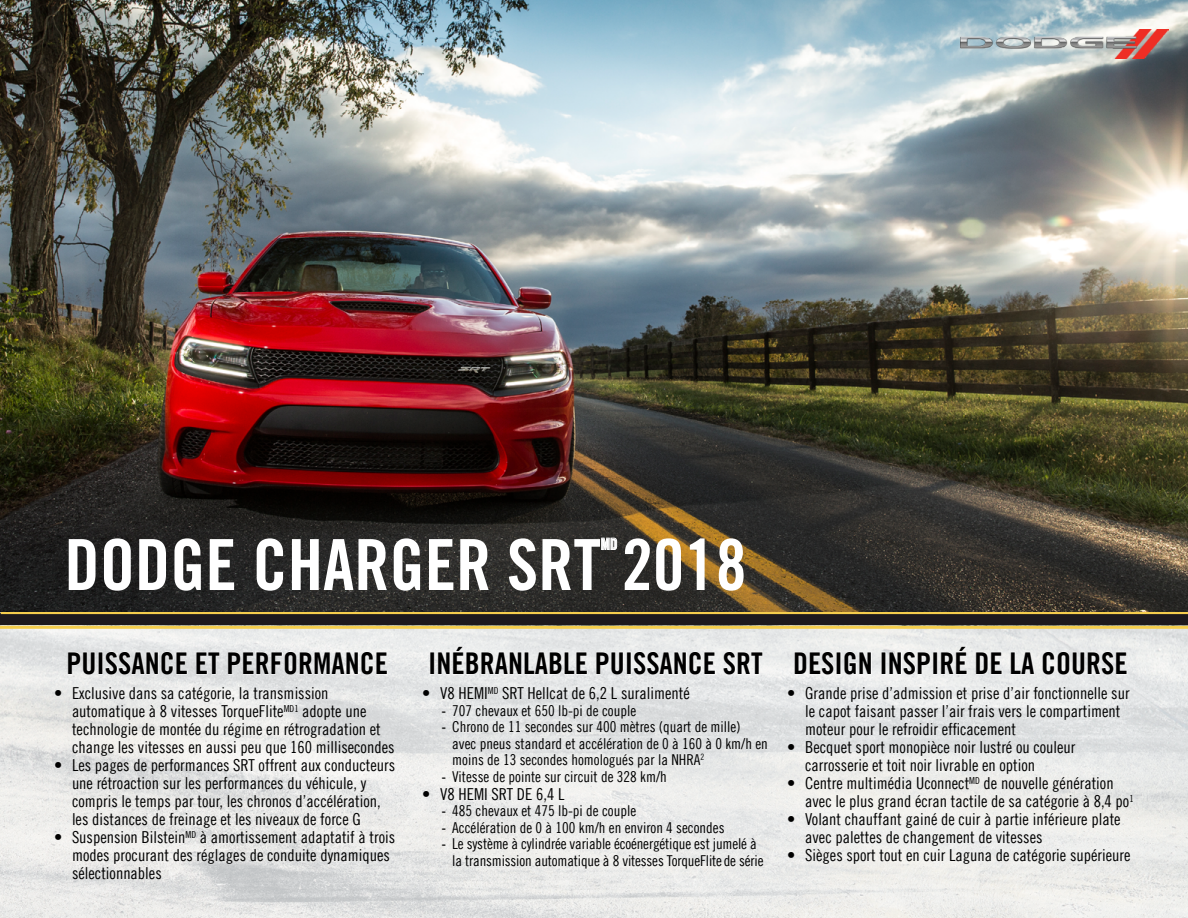
<style>
.page{position:relative;width:1188px;height:918px;background:#fff}
.page>*{position:absolute;margin:0;border:0;box-sizing:border-box;transform-origin:0 0}
.t1{font:70.5px "Trade Gothic Bold Cond Twenty";color:#fff}
.t2{font:30px "Trade Gothic Bold Cond Twenty";color:#000}
.t3{font:16.5px/18px "Trade Gothic LT Std Cn 18";color:#000}
.t4{font:15.75px "Trade Gothic Bold Cond Twenty";color:#fff;scale:.95 1}
.t5{font:15px/16.5px "Trade Gothic LT Std Cn 18";color:#000}
.s1{font-family:"Arial Narrow"}
</style>
<div class="page">
<div style="left:0;top:613px;width:1188px;height:17px;background:#1d191d;border:3px solid #1d191d"></div>
<div style="left:1px;top:611px;width:1187px;height:3px;background:#f5cd4d;border:2px solid #f5cd4d"></div>
<svg style="left:0;top:629px;width:1188px;height:289px;background:#e7e8e7"></svg>
<img style="left:0;top:0;width:1188px;height:611px">
<img style="left:961px;top:30px;width:207px;height:29px">
<div style="left:430px;top:652px;width:4px;height:22px;border:1px solid #fff"></div>
<svg style="left:437px;top:646px;width:151px;height:29px"></svg>
<svg style="left:596px;top:652px;width:28px;height:23px"></svg>
<div style="left:627px;top:652px;width:4px;height:22px;border:1px solid #fff"></div>
<svg style="left:633px;top:647px;width:83px;height:28px"></svg>
<svg style="left:723px;top:651px;width:40px;height:24px"></svg>
<svg style="left:601px;top:532px;width:16px;height:21px"></svg>
<svg style="left:794px;top:651px;width:40px;height:24px"></svg>
<div style="left:837px;top:652px;width:4px;height:22px;border:1px solid #fff"></div>
<svg style="left:844px;top:651px;width:28px;height:24px"></svg>
<div style="left:882px;top:652px;width:4px;height:22px;border:1px solid #fff"></div>
<svg style="left:889px;top:651px;width:42px;height:24px"></svg>
<div style="left:933px;top:652px;width:5px;height:22px;border:1px solid #fff"></div>
<svg style="left:941px;top:646px;width:27px;height:29px"></svg>
<svg style="left:976px;top:652px;width:27px;height:23px"></svg>
<svg style="left:1010px;top:647px;width:25px;height:28px"></svg>
<svg style="left:1042px;top:651px;width:86px;height:24px"></svg>
<svg style="left:68px;top:652px;width:27px;height:23px"></svg>
<div style="left:98px;top:652px;width:5px;height:22px;border:1px solid #fff"></div>
<svg style="left:105px;top:647px;width:83px;height:28px"></svg>
<svg style="left:196px;top:652px;width:24px;height:23px"></svg>
<svg style="left:227px;top:647px;width:161px;height:28px"></svg>
<div style="left:0;top:626px;width:1188px;height:3px;border:2px solid #f5cd4d"></div>
<h1 class="t1" style="left:64px;top:522px;width:222px">DODGECHAR</h1>
<h1 class="t1" style="left:390px;top:522px;width:149px">GER SRT</h1>
<p class="t4" style="left:601px;top:534px;width:9px">MD</p>
<h1 class="t1" style="left:622px;top:522px;width:127px">2018</h1>
<h2 class="t2" style="left:66px;top:645px;width:323px">PUISSANCE ET PERFORMANCE</h2>
<p class="t3" style="left:72px;top:684px;width:324px;text-indent:-18px">• Exclusive dans sa catégorie, la transmission automatique à 8 vitesses TorqueFlite<sup>MD1</sup> adopte une technologie de montée du régime en rétrogradation et change les vitesses en aussi peu que 160 millisecondes</p>
<p class="t3" style="left:72px;top:756px;width:325px;text-indent:-18px">• Les pages de performances SRT offrent aux conducteurs une rétroaction sur les performances du véhicule, y compris le temps par tour, les chronos d’accélération, les distances de freinage et les niveaux de force G</p>
<p class="t3" style="left:72px;top:828px;width:325px;text-indent:-18px">• Suspension Bilstein<sup>MD</sup> à amortissement adaptatif à trois modes procurant des réglages de conduite dynamiques sélectionnables</p>
<h2 class="t2" style="left:428px;top:645px;width:336px">INÉBRANLABLE PUISSANCE SRT</h2>
<p class="t3" style="left:422px;top:684px;width:269px">• V8 HEMI<sup>MD</sup> SRT Hellcat de 6,2 L suralimenté</p>
<p class="t5" style="left:442px;top:702px;width:196px"><span class="s1">-</span> 707 chevaux et 650 lb-pi de couple</p>
<p class="t5" style="left:452px;top:719px;width:317px;text-indent:-10px"><span class="s1">-</span> Chrono de 11 secondes sur 400 mètres (quart de mille) avec pneus standard et accélération de 0 à 160 à 0 km/h en moins de 13 secondes homologués par la NHRA<sup>2</sup></p>
<p class="t5" style="left:442px;top:768px;width:227px"><span class="s1">-</span> Vitesse de pointe sur circuit de 328 km/h</p>
<p class="t3" style="left:422px;top:785px;width:144px">• V8 HEMI SRT DE 6,4 L</p>
<p class="t5" style="left:442px;top:803px;width:196px"><span class="s1">-</span> 485 chevaux et 475 lb-pi de couple</p>
<p class="t5" style="left:442px;top:819px;width:284px"><span class="s1">-</span> Accélération de 0 à 100 km/h en environ 4 secondes</p>
<p class="t5" style="left:452px;top:836px;width:313px;text-indent:-10px"><span class="s1">-</span> Le système à cylindrée variable écoénergétique est jumelé à la transmission automatique à 8 vitesses TorqueFlite de série</p>
<h2 class="t2" style="left:793px;top:645px;width:336px">DESIGN INSPIRÉ DE LA COURSE</h2>
<p class="t3" style="left:805px;top:684px;width:326px;text-indent:-18px">• Grande prise d’admission et prise d’air fonctionnelle sur le capot faisant passer l’air frais vers le compartiment moteur pour le refroidir efficacement</p>
<p class="t3" style="left:805px;top:738px;width:272px;text-indent:-18px">• Becquet sport monopièce noir lustré ou couleur carrosserie et toit noir livrable en option</p>
<p class="t3" style="left:805px;top:774px;width:330px;text-indent:-18px">• Centre multimédia Uconnect<sup>MD</sup> de nouvelle génération avec le plus grand écran tactile de sa catégorie à 8,4 po<sup>1</sup></p>
<p class="t3" style="left:805px;top:810px;width:317px;text-indent:-18px">• Volant chauffant gainé de cuir à partie inférieure plate avec palettes de changement de vitesses</p>
<p class="t3" style="left:787px;top:846px;width:345px">• Sièges sport tout en cuir Laguna de catégorie supérieure</p>
</div>
